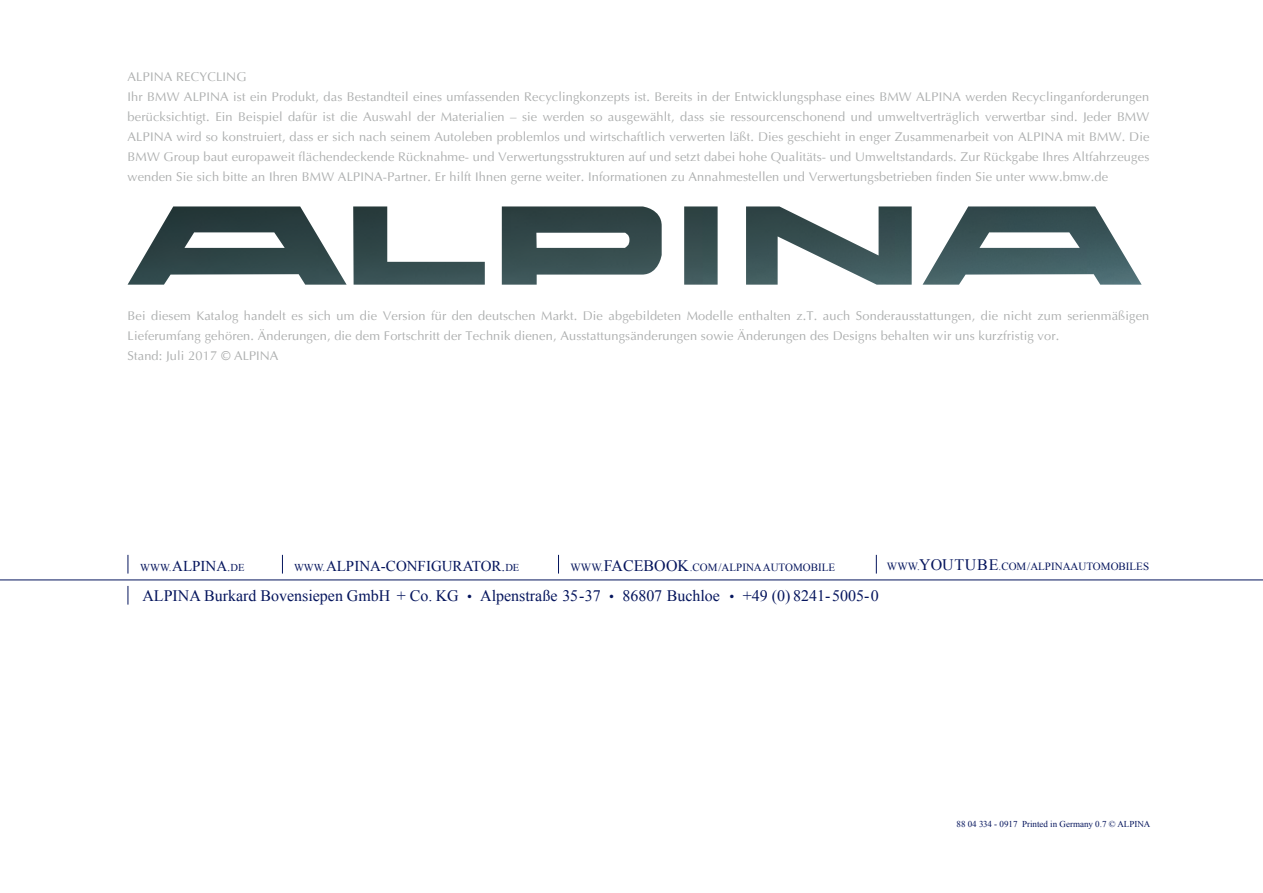
<style>
.page{position:relative;width:1263px;height:893px;background:#fff}
.page>*{position:absolute;margin:0;border:0;box-sizing:border-box;transform-origin:0 0}
.t1{font:15.9px "Times New Roman";color:#05155d}
.t2{font:15px "Times New Roman";color:#05155d}
.t3{font:12.9px/20px "Ottawa Plain";letter-spacing:.01em;color:#adafaf}
.t4{font:10.95px "Times New Roman";color:#05155d}
.t5{font:9px "Times New Roman";color:#05155d}
.s1{font-size:10.5px}
.s2{font-size:10.95px}
.s3{font-size:13.05px}
.s4{font-size:15.9px}
.s5{font-size:13.95px}
</style>
<div class="page">
<img style="left:128px;top:206px;width:1014px;height:79px">
<hr style="left:0;top:580px;width:1263px;height:1px;background:#05155d">
<svg style="left:558px;top:555px;width:1px;height:19px"></svg>
<svg style="left:876px;top:555px;width:1px;height:19px"></svg>
<svg style="left:128px;top:555px;width:1px;height:19px"></svg>
<svg style="left:282px;top:555px;width:1px;height:19px"></svg>
<svg style="left:128px;top:586px;width:1px;height:19px"></svg>
<p class="t3" style="left:128px;top:67px;width:1023px">ALPINA RECYCLING<br>Ihr BMW ALPINA ist ein Produkt, das Bestandteil eines umfassenden Recyclingkonzepts ist. Bereits in der Entwicklungsphase eines BMW ALPINA werden Recyclinganforderungen berücksichtigt. Ein Beispiel dafür ist die Auswahl der Materialien – sie werden so ausgewählt, dass sie ressourcenschonend und umweltverträglich verwertbar sind. Jeder BMW ALPINA wird so konstruiert, dass er sich nach seinem Autoleben problemlos und wirtschaftlich verwerten läßt. Dies geschieht in enger Zusammenarbeit von ALPINA mit BMW. Die BMW Group baut europaweit flächendeckende Rücknahme- und Verwertungsstrukturen auf und setzt dabei hohe Qualitäts- und Umweltstandards. Zur Rückgabe Ihres Altfahrzeuges wenden Sie sich bitte an Ihren BMW ALPINA-Partner. Er hilft Ihnen gerne weiter. Informationen zu Annahmestellen und Verwertungsbetrieben finden Sie unter www.bmw.de</p>
<p class="t3" style="left:128px;top:306px;width:1023px">Bei diesem Katalog handelt es sich um die Version für den deutschen Markt. Die abgebildeten Modelle enthalten z.T. auch Sonderausstattungen, die nicht zum serienmäßigen<br>Lieferumfang gehören. Änderungen, die dem Fortschritt der Technik dienen, Ausstattungsänderungen sowie Änderungen des Designs behalten wir uns kurzfristig vor.<br>Stand: Juli 2017 © ALPINA</p>
<p class="t2" style="left:140px;top:556px;width:106px"><span class="s1">WWW</span><span class="s2">.</span>ALPINA<span class="s3">.</span><span class="s1">DE</span></p>
<p class="t4" style="left:571px;top:560px;width:266px">WWW.<span class="s4">FACEBOOK</span>.COM/ALPINAAUTOMOBILE</p>
<p class="t4" style="left:887px;top:559px;width:264px">WWW.<span class="s4">YOUTUBE</span>.COM/ALPINAAUTOMOBILES</p>
<p class="t1" style="left:142px;top:585px;width:738px">ALPINA Burkard Bovensiepen GmbH + Co. KG <span class="s5">•</span> Alpenstraße 35-37 <span class="s5">•</span> 86807 Buchloe <span class="s5">•</span> +49 (0) 8241-5005-0</p>
<p class="t2" style="left:294px;top:556px;width:227px"><span class="s1">WWW</span><span class="s2">.</span>ALPINA-CONFIGURATOR.<span class="s1">DE</span></p>
<p class="t5" style="left:956px;top:818px;width:195px">88 04 334 - 0917 Printed in Germany 0.7 © ALPINA</p>
</div>
